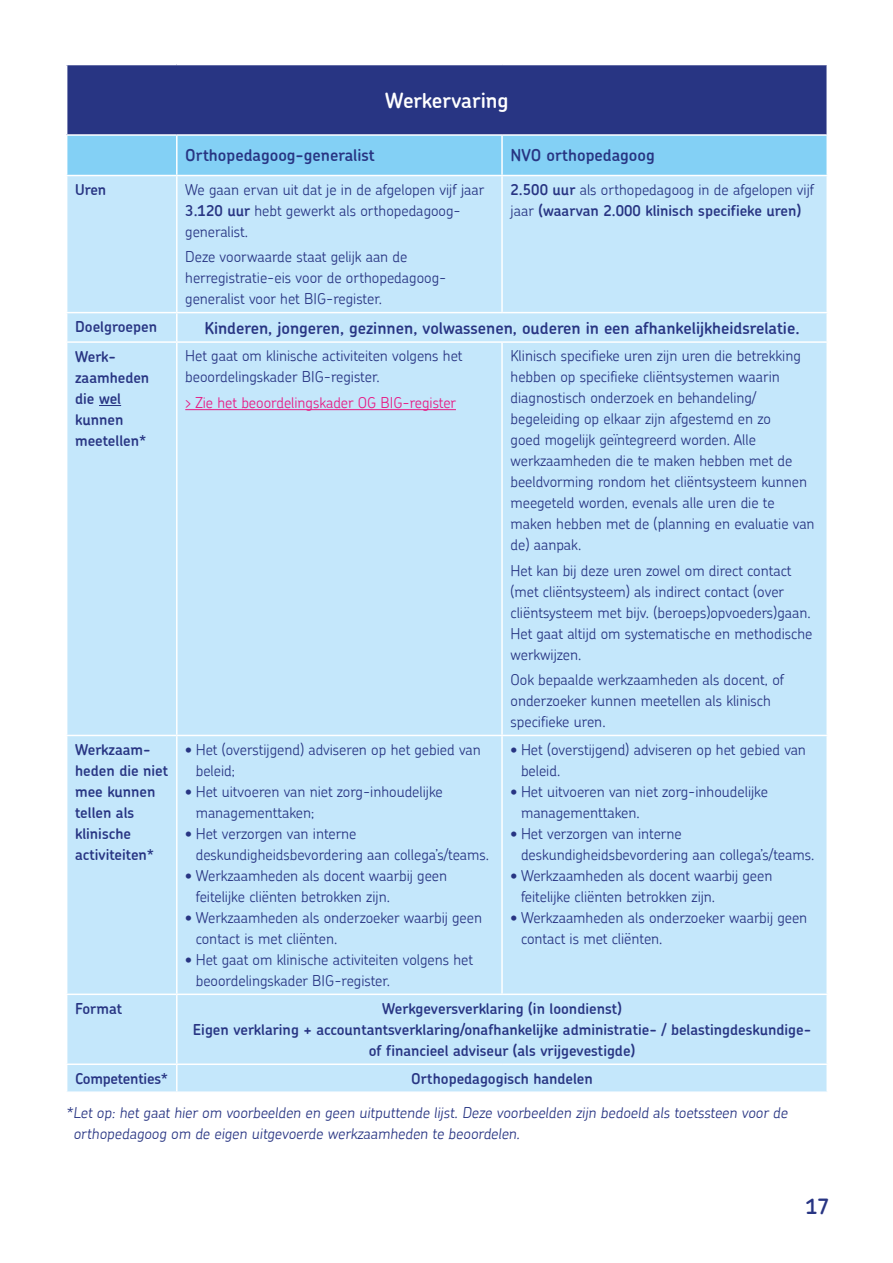
<style>
.page{position:relative;width:893px;height:1263px;background:#fff}
.page>*{position:absolute;margin:0;border:0;box-sizing:border-box;transform-origin:0 0}
.Kop_3{font:600 21px "Chevin";color:#fff}
.t1{font:600 21px "Chevin";color:#283583}
.Kop_4{font:600 16.5px "Chevin";color:#283583}
.Body{font:300 15px/21px "Chevin";color:#283583}
.Body-2{font:600 15px/21px "Chevin";color:#283583}
.Body-3{font:300 15px "Chevin";color:#e71a84}
.s1{font-weight:600}
.s2{font-weight:300}
</style>
<div class="page">
<div style="left:67px;top:65px;width:760px;height:70px;background:#283583"></div>
<div style="left:67px;top:136px;width:759px;height:39px;background:#83d0f5"></div>
<div style="left:67px;top:176px;width:759px;height:915px;background:#c4e7fb"></div>
<hr style="left:66px;top:134px;width:111px;height:2px;background:#fff">
<hr style="left:177px;top:134px;width:325px;height:2px;background:#fff">
<hr style="left:502px;top:134px;width:326px;height:2px;background:#fff">
<hr style="left:176px;top:136px;width:2px;height:39px;background:#fff">
<hr style="left:501px;top:136px;width:2px;height:39px;background:#fff">
<hr style="left:826px;top:65px;width:2px;height:69px;background:#fff">
<hr style="left:66px;top:312px;width:111px;height:1px;background:#fff">
<hr style="left:66px;top:341px;width:111px;height:2px;background:#fff">
<hr style="left:66px;top:735px;width:111px;height:1px;background:#fff">
<hr style="left:66px;top:993px;width:111px;height:2px;background:#fff">
<hr style="left:66px;top:1063px;width:111px;height:2px;background:#fff">
<hr style="left:176px;top:176px;width:2px;height:136px;background:#fff">
<hr style="left:501px;top:176px;width:2px;height:136px;background:#fff">
<hr style="left:177px;top:312px;width:325px;height:1px;background:#fff">
<hr style="left:176px;top:313px;width:2px;height:28px;background:#fff">
<hr style="left:177px;top:341px;width:325px;height:2px;background:#fff">
<hr style="left:176px;top:343px;width:2px;height:392px;background:#fff">
<hr style="left:177px;top:735px;width:325px;height:1px;background:#fff">
<hr style="left:176px;top:736px;width:2px;height:257px;background:#fff">
<hr style="left:177px;top:993px;width:325px;height:2px;background:#fff">
<hr style="left:176px;top:995px;width:2px;height:68px;background:#fff">
<hr style="left:177px;top:1063px;width:325px;height:2px;background:#fff">
<hr style="left:176px;top:1065px;width:2px;height:26px;background:#fff">
<hr style="left:502px;top:1063px;width:326px;height:2px;background:#fff">
<hr style="left:502px;top:312px;width:326px;height:1px;background:#fff">
<hr style="left:502px;top:341px;width:326px;height:2px;background:#fff">
<hr style="left:501px;top:343px;width:2px;height:392px;background:#fff">
<hr style="left:502px;top:735px;width:326px;height:1px;background:#fff">
<hr style="left:501px;top:736px;width:2px;height:257px;background:#fff">
<hr style="left:502px;top:993px;width:326px;height:2px;background:#fff">
<svg style="left:99px;top:405px;width:22px;height:1px"></svg>
<hr style="left:185px;top:409px;width:271px;height:1px;background:#e71a84">
<p class="Kop_3" style="left:385px;top:87px;width:125px">Werkervaring</p>
<p class="Kop_4" style="left:185px;top:145px;width:191px">Orthopedagoog-generalist</p>
<p class="Kop_4" style="left:510px;top:145px;width:146px">NVO orthopedagoog</p>
<p class="Body-2" style="left:75px;top:179px;width:33px">Uren</p>
<p class="Body" style="left:185px;top:179px;width:301px">We gaan ervan uit dat je in de afgelopen vijf jaar<br><span class="s1">3.120 uur</span> hebt gewerkt als orthopedagoog&shy;generalist.</p>
<p class="Body" style="left:185px;top:246px;width:263px">Deze voorwaarde staat gelijk aan de herregistratie-eis voor de orthopedagoog&shy;generalist voor het BIG-register.</p>
<p class="Body-2" style="left:510px;top:179px;width:305px">2.500 uur <span class="s2">als orthopedagoog in de afgelopen vijf jaar</span> (waarvan 2.000 klinisch specifieke uren)</p>
<p class="Body-2" style="left:75px;top:316px;width:83px">Doelgroepen</p>
<p class="Kop_4" style="left:204px;top:317px;width:597px">Kinderen, jongeren, gezinnen, volwassenen, ouderen in een afhankelijkheidsrelatie.</p>
<p class="Body-2" style="left:75px;top:345px;width:76px">Werk&shy;zaamheden die wel kunnen meetellen*</p>
<p class="Body" style="left:185px;top:345px;width:279px">Het gaat om klinische activiteiten volgens het beoordelingskader BIG-register.</p>
<p class="Body" style="left:510px;top:345px;width:306px">Klinisch specifieke uren zijn uren die betrekking hebben op specifieke cliëntsystemen waarin diagnostisch onderzoek en behandeling/ begeleiding op elkaar zijn afgestemd en zo<br>goed mogelijk geïntegreerd worden. Alle werkzaamheden die te maken hebben met de beeldvorming rondom het cliëntsysteem kunnen meegeteld worden, evenals alle uren die te maken hebben met de (planning en evaluatie van de) aanpak.</p>
<p class="Body" style="left:510px;top:559px;width:303px">Het kan bij deze uren zowel om direct contact (met cliëntsysteem) als indirect contact (over cliëntsysteem met bijv. (beroeps)opvoeders)gaan.<br>Het gaat altijd om systematische en methodische werkwijzen.</p>
<p class="Body" style="left:510px;top:669px;width:275px">Ook bepaalde werkzaamheden als docent, of onderzoeker kunnen meetellen als klinisch specifieke uren.</p>
<p class="Body-3" style="left:185px;top:393px;width:272px">&gt; Zie het beoordelingskader OG BIG-register</p>
<p class="Body-2" style="left:75px;top:739px;width:95px">Werkzaam&shy;heden die niet mee kunnen tellen als klinische activiteiten*</p>
<p class="Body" style="left:196px;top:739px;width:286px;text-indent:-10px">• Het (overstijgend) adviseren op het gebied van beleid;</p>
<p class="Body" style="left:196px;top:781px;width:249px;text-indent:-10px">• Het uitvoeren van niet zorg-inhoudelijke managementtaken;</p>
<p class="Body" style="left:196px;top:823px;width:295px;text-indent:-10px">• Het verzorgen van interne deskundigheidsbevordering aan collega’s/teams.</p>
<p class="Body" style="left:196px;top:865px;width:253px;text-indent:-10px">• Werkzaamheden als docent waarbij geen feitelijke cliënten betrokken zijn.</p>
<p class="Body" style="left:196px;top:907px;width:288px;text-indent:-10px">• Werkzaamheden als onderzoeker waarbij geen contact is met cliënten.</p>
<p class="Body" style="left:196px;top:949px;width:279px;text-indent:-10px">• Het gaat om klinische activiteiten volgens het beoordelingskader BIG-register.</p>
<p class="Body" style="left:521px;top:739px;width:286px;text-indent:-10px">• Het (overstijgend) adviseren op het gebied van beleid.</p>
<p class="Body" style="left:521px;top:781px;width:249px;text-indent:-10px">• Het uitvoeren van niet zorg-inhoudelijke managementtaken.</p>
<p class="Body" style="left:521px;top:823px;width:295px;text-indent:-10px">• Het verzorgen van interne deskundigheidsbevordering aan collega’s/teams.</p>
<p class="Body" style="left:521px;top:865px;width:253px;text-indent:-10px">• Werkzaamheden als docent waarbij geen feitelijke cliënten betrokken zijn.</p>
<p class="Body" style="left:521px;top:907px;width:288px;text-indent:-10px">• Werkzaamheden als onderzoeker waarbij geen contact is met cliënten.</p>
<p class="Body-2" style="left:75px;top:997px;width:48px">Format</p>
<p class="Body-2" style="left:193px;top:997px;width:620px;text-align:center">Werkgeversverklaring (in loondienst)<br>Eigen verklaring + accountantsverklaring/onafhankelijke administratie- / belastingdeskundige&shy;of financieel adviseur (als vrijgevestigde)</p>
<p class="Body-2" style="left:75px;top:1067px;width:94px">Competenties*</p>
<p class="Body-2" style="left:411px;top:1067px;width:183px">Orthopedagogisch handelen</p>
<p class="Body" style="left:73px;top:1101px;width:718px;text-indent:-8px">*Let op: het gaat hier om voorbeelden en geen uitputtende lijst. Deze voorbeelden zijn bedoeld als toetssteen voor de orthopedagoog om de eigen uitgevoerde werkzaamheden te beoordelen.</p>
<h1 class="t1" style="left:806px;top:1193px;width:25px">17</h1>
</div>
